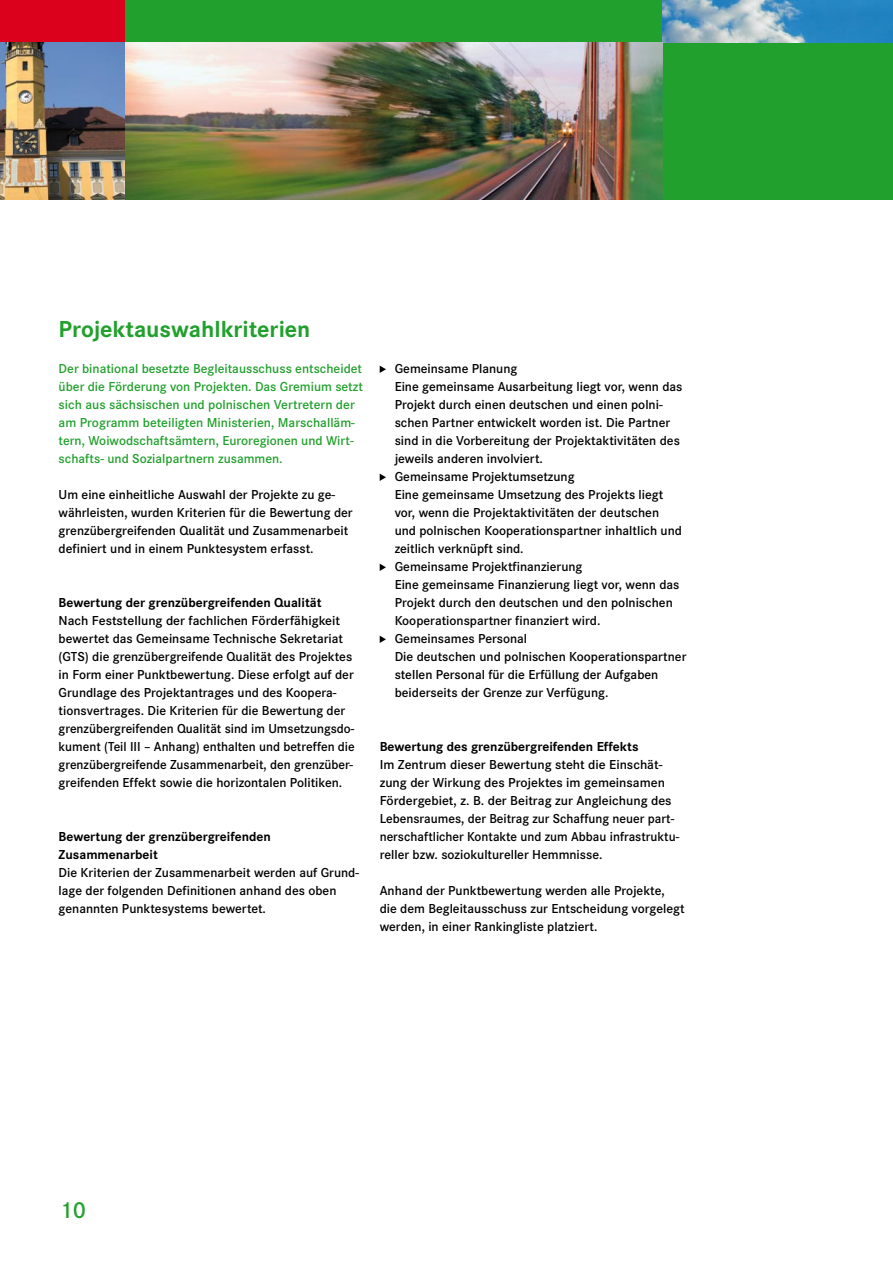
<style>
.page{position:relative;width:893px;height:1263px;background:#fff}
.page>*{position:absolute;margin:0;border:0;box-sizing:border-box;transform-origin:0 0}
.t1{font:700 24px "Corporate STCE";color:#22a02d}
.t2{font:24px "Corporate STCE Dem";color:#22a02d}
.t3{font:13.5px/18px "Corporate STCE Dem";color:#000}
.t4{font:13.5px/18px "Corporate STCE Dem";color:#22a02d}
.t5{font:700 13.5px/18px "Corporate STCE";color:#000}
</style>
<div class="page">
<div style="left:651px;top:43px;width:242px;height:157px;background:#22a02d"></div>
<svg style="left:380px;top:366px;width:6px;height:7px"></svg>
<svg style="left:380px;top:474px;width:6px;height:7px"></svg>
<svg style="left:380px;top:564px;width:6px;height:7px"></svg>
<svg style="left:380px;top:636px;width:6px;height:7px"></svg>
<img style="left:662px;top:0;width:231px;height:43px">
<div style="left:125px;top:0;width:537px;height:43px;background:#22a02d"></div>
<img style="left:0;top:43px;width:662px;height:157px">
<div style="left:0;top:0;width:125px;height:47px;background:#db001b"></div>
<h1 class="t1" style="left:59px;top:315px;width:253px">Projektauswahlkriterien</h1>
<p class="t4" style="left:59px;top:360px;width:306px">Der binational besetzte Begleitausschuss entscheidet über die Förderung von Projekten. Das Gremium setzt sich aus sächsischen und polnischen Vertretern der am Programm beteiligten Ministerien, Marschalläm&shy;tern, Woiwodschaftsämtern, Euroregionen und Wirt&shy;schafts- und Sozialpartnern zusammen.</p>
<p class="t3" style="left:59px;top:486px;width:296px">Um eine einheitliche Auswahl der Projekte zu ge&shy;währleisten, wurden Kriterien für die Bewertung der grenzübergreifenden Qualität und Zusammenarbeit definiert und in einem Punktesystem erfasst.</p>
<p class="t5" style="left:59px;top:594px;width:264px">Bewertung der grenzübergreifenden Qualität</p>
<p class="t3" style="left:59px;top:612px;width:298px">Nach Feststellung der fachlichen Förderfähigkeit bewertet das Gemeinsame Technische Sekretariat (GTS) die grenzübergreifende Qualität des Projektes in Form einer Punktbewertung. Diese erfolgt auf der Grundlage des Projektantrages und des Koopera&shy;tionsvertrages. Die Kriterien für die Bewertung der grenzübergreifenden Qualität sind im Umsetzungsdo&shy;kument (Teil III – Anhang) enthalten und betreffen die grenzübergreifende Zusammenarbeit, den grenzüber&shy;greifenden Effekt sowie die horizontalen Politiken.</p>
<p class="t5" style="left:59px;top:828px;width:214px">Bewertung der grenzübergreifenden<br>Zusammenarbeit</p>
<p class="t3" style="left:59px;top:864px;width:302px">Die Kriterien der Zusammenarbeit werden auf Grund&shy;lage der folgenden Definitionen anhand des oben genannten Punktesystems bewertet.</p>
<p class="t3" style="left:395px;top:360px;width:293px">Gemeinsame Planung<br>Eine gemeinsame Ausarbeitung liegt vor, wenn das Projekt durch einen deutschen und einen polni&shy;schen Partner entwickelt worden ist. Die Partner sind in die Vorbereitung der Projektaktivitäten des jeweils anderen involviert.<br>Gemeinsame Projektumsetzung<br>Eine gemeinsame Umsetzung des Projekts liegt vor, wenn die Projektaktivitäten der deutschen<br>und polnischen Kooperationspartner inhaltlich und zeitlich verknüpft sind.<br>Gemeinsame Projektfinanzierung<br>Eine gemeinsame Finanzierung liegt vor, wenn das Projekt durch den deutschen und den polnischen Kooperationspartner finanziert wird.<br>Gemeinsames Personal<br>Die deutschen und polnischen Kooperationspartner stellen Personal für die Erfüllung der Aufgaben beiderseits der Grenze zur Verfügung.</p>
<p class="t5" style="left:380px;top:738px;width:260px">Bewertung des grenzübergreifenden Effekts</p>
<p class="t3" style="left:380px;top:756px;width:301px">Im Zentrum dieser Bewertung steht die Einschät&shy;zung der Wirkung des Projektes im gemeinsamen Fördergebiet, z. B. der Beitrag zur Angleichung des Lebensraumes, der Beitrag zur Schaffung neuer part&shy;nerschaftlicher Kontakte und zum Abbau infrastruktu&shy;reller bzw. soziokultureller Hemmnisse.</p>
<p class="t3" style="left:380px;top:882px;width:306px">Anhand der Punktbewertung werden alle Projekte, die dem Begleitausschuss zur Entscheidung vorgelegt werden, in einer Rankingliste platziert.</p>
<h1 class="t2" style="left:60px;top:1197px;width:28px">10</h1>
</div>
